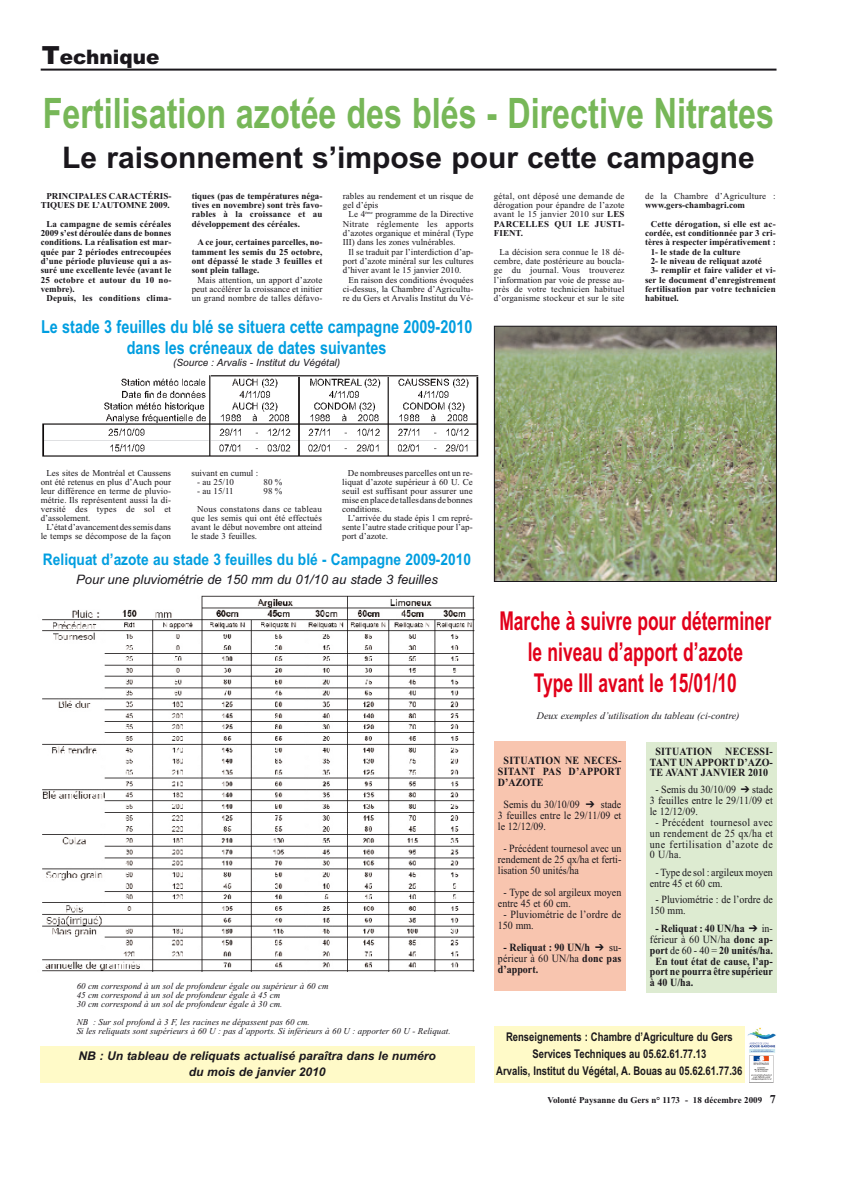
<style>
.page{position:relative;width:842px;height:1191px;background:#fff}
.page>*{position:absolute;margin:0;border:0;box-sizing:border-box;transform-origin:0 0}
.t1{font:700 42px "Arial";color:#77b758;scale:.77 1}
.t2{font:700 30px "Arial";color:#1a171c}
.t3{font:700 26px/31px "Arial";color:#e2001a;text-align:center;scale:.67 1}
.t4{font:900 20px "Arial";color:#1a171c}
.t5{font:700 18px/21px "Arial";color:#009ee0;text-align:center;scale:.8 1}
.t6{font:700 16px "Arial";color:#009ee0;scale:.86 1}
.t7{font:italic 13px "Arial";color:#1a171c}
.t8{font:700 12px/17px "Arial";color:#1a171c;text-align:center;scale:.79 1}
.t9{font:italic 700 12px/16px "Arial";color:#1a171c;text-align:center}
.t10{font:11px/11px "Times New Roman";color:#1a171c;text-align:justify;scale:.91 1}
.t11{font:700 11px/11px "Times New Roman";color:#1a171c;text-align:justify;scale:.91 1}
.t12{font:10.9px/10.9px "Times New Roman";letter-spacing:.01em;color:#1a171c;text-align:justify;scale:.91 1}
.t13{font:700 10.9px/10.9px "Times New Roman";color:#1a171c;text-align:center;scale:.91 1}
.t14{font:italic 10px "Times New Roman";color:#1a171c}
.t15{font:italic 10px "Arial";color:#1a171c}
.t16{font:9px/9.3px "Times New Roman";color:#1a171c;text-align:justify}
.t17{font:700 9px/9.3px "Times New Roman";color:#1a171c;text-align:justify}
.t18{font:italic 9px/9px "Times New Roman";color:#1a171c}
.t19{font:700 9px/18.6px "Times New Roman";letter-spacing:.02em;color:#1a171c}
.t20{font:9px/18px "Times New Roman";letter-spacing:.02em;color:#1a171c}
.s1{font-size:25px}
.s2{font-weight:700}
.s3{font-weight:400}
.s4{font-size:12px}
</style>
<div class="page">
<hr style="left:41px;top:69px;width:736px;height:2px;background:#1a171c">
<img style="left:496px;top:328px;width:279px;height:252px">
<div style="left:494px;top:326px;width:283px;height:256px;border:1px solid #1a171c"></div>
<div style="left:40px;top:1046px;width:434px;height:37px;background:#fffac8"></div>
<div style="left:494px;top:1026px;width:251px;height:57px;background:#fffac8"></div>
<img style="left:42px;top:595px;width:433px;height:377px">
<div style="left:646px;top:743px;width:131px;height:250px;background:#ddebd1"></div>
<img style="left:42px;top:375px;width:437px;height:82px">
<div style="left:494px;top:741px;width:131px;height:250px;background:#f8c5af"></div>
<img style="left:747px;top:1027px;width:29px;height:26px">
<img style="left:749px;top:1055px;width:25px;height:28px">
<h3 class="t4" style="left:42px;top:50px;width:119px"><span class="s1">T</span>echnique</h3>
<h1 class="t1" style="left:43px;top:98px;width:951px">Fertilisation azotée des blés - Directive Nitrates</h1>
<h2 class="t2" style="left:62px;top:146px;width:694px">Le raisonnement s’impose pour cette campagne</h2>
<p class="t17" style="left:41px;top:192px;width:132px;text-align:right">PRINCIPALES CARACTÉRIS-<br>TIQUES DE L’AUTOMNE 2009.</p>
<p class="t17" style="left:41px;top:220px;width:132px;text-indent:6px">La campagne de semis céréales 2009 s’est déroulée dans de bonnes conditions. La réalisation est mar&shy;quée par 2 périodes entrecoupées d’une période pluvieuse qui a as&shy;suré une excellente levée (avant le 25 octobre et autour du 10 no&shy;vembre).</p>
<p class="t19" style="left:46px;top:290px;width:127px">Depuis, les conditions clima-</p>
<p class="t17" style="left:192px;top:192px;width:132px">tiques (pas de températures néga&shy;tives en novembre) sont très favo&shy;rables à la croissance et au développement des céréales.</p>
<p class="t17" style="left:192px;top:239px;width:132px;text-indent:6px">A ce jour, certaines parcelles, no&shy;tamment les semis du 25 octobre, ont dépassé le stade 3 feuilles et sont plein tallage.</p>
<p class="t16" style="left:192px;top:276px;width:132px;text-indent:6px">Mais attention, un apport d’azote peut accélérer la croissance et initier un grand nombre de talles défavo-</p>
<p class="t16" style="left:343px;top:192px;width:132px">rables au rendement et un risque de gel d’épis</p>
<p class="t16" style="left:343px;top:211px;width:132px;text-indent:6px">Le 4<sup>ème</sup> programme de la Directive Nitrate réglemente les apports d’azotes organique et minéral (Type III) dans les zones vulnérables.</p>
<p class="t16" style="left:343px;top:248px;width:132px;text-indent:6px">Il se traduit par l’interdiction d’ap&shy;port d’azote minéral sur les cultures d’hiver avant le 15 janvier 2010.</p>
<p class="t16" style="left:343px;top:276px;width:132px;text-indent:6px">En raison des conditions évoquées ci-dessus, la Chambre d’Agricultu&shy;re du Gers et Arvalis Institut du Vé-</p>
<h3 class="t5" style="left:41px;top:318px;width:541px">Le stade 3 feuilles du blé se situera cette campagne 2009-2010 dans les créneaux de dates suivantes</h3>
<p class="t15" style="left:173px;top:358px;width:168px">(Source : Arvalis - Institut du Végétal)</p>
<p class="t16" style="left:494px;top:192px;width:132px">gétal, ont déposé une demande de dérogation pour épandre de l’azote avant le 15 janvier 2010 sur <span class="s2">LES PARCELLES QUI LE JUSTI-FIENT.</span></p>
<p class="t16" style="left:494px;top:248px;width:132px;text-indent:6px">La décision sera connue le 18 dé&shy;cembre, date postérieure au boucla&shy;ge du journal. Vous trouverez l’information par voie de presse au&shy;près de votre technicien habituel d’organisme stockeur et sur le site</p>
<p class="t20" style="left:645px;top:188px;width:132px">de la Chambre d’Agriculture :</p>
<p class="t19" style="left:651px;top:197px;width:127px;text-indent:-6px">www.gers-chambagri.com<br>Cette dérogation, si elle est ac-</p>
<p class="t17" style="left:645px;top:229px;width:132px">cordée, est conditionnée par 3 cri-</p>
<p class="t17" style="left:645px;top:239px;width:132px">tères à respecter impérativement :</p>
<p class="t17" style="left:651px;top:248px;width:91px">1- le stade de la culture</p>
<p class="t17" style="left:651px;top:257px;width:113px">2- le niveau de reliquat azoté</p>
<p class="t17" style="left:651px;top:267px;width:127px">3- remplir et faire valider et vi-</p>
<p class="t17" style="left:645px;top:276px;width:132px">ser le document d’enregistrement</p>
<p class="t19" style="left:645px;top:281px;width:132px">fertilisation par votre technicien</p>
<p class="t17" style="left:645px;top:294px;width:35px">habituel.</p>
<p class="t16" style="left:41px;top:469px;width:132px;line-height:9px;text-indent:6px">Les sites de Montréal et Caussens ont été retenus en plus d’Auch pour leur différence en terme de pluvio&shy;métrie. Ils représentent aussi la di&shy;versité des types de sol et d’assolement.</p>
<p class="t16" style="left:41px;top:523px;width:132px;line-height:9px;text-align:right">L’état d’avancement des semis dans le temps se décompose de la façon</p>
<p class="t16" style="left:192px;top:469px;width:68px">suivant en cumul :</p>
<p class="t16" style="left:197px;top:478px;width:38px">- au 25/10</p>
<p class="t16" style="left:264px;top:478px;width:20px">80 %</p>
<p class="t16" style="left:197px;top:487px;width:38px">- au 15/11</p>
<p class="t20" style="left:197px;top:482px;width:126px;text-indent:66px">98 %<br>Nous constatons dans ce tableau</p>
<p class="t16" style="left:192px;top:514px;width:132px;line-height:9px">que les semis qui ont été effectués avant le début novembre ont atteind le stade 3 feuilles.</p>
<p class="t16" style="left:342px;top:469px;width:132px;line-height:9px;text-indent:6px">De nombreuses parcelles ont un re&shy;liquat d’azote supérieur à 60 U. Ce seuil est suffisant pour assurer une mise en place de talles dans de bonnes conditions.</p>
<p class="t16" style="left:342px;top:514px;width:132px;line-height:9px;text-indent:6px">L’arrivée du stade épis 1 cm repré&shy;sente l’autre stade critique pour l’ap&shy;port d’azote.</p>
<h3 class="t6" style="left:43px;top:553px;width:499px">Reliquat d’azote au stade 3 feuilles du blé - Campagne 2009-2010</h3>
<h3 class="t7" style="left:76px;top:574px;width:363px">Pour une pluviométrie de 150 mm du 01/10 au stade 3 feuilles</h3>
<p class="t18" style="left:77px;top:982px;width:253px">60 cm correspond à un sol de profondeur égale ou supérieur à 60 cm<br>45 cm correspond à un sol de profondeur égale à 45 cm<br>30 cm correspond à un sol de profondeur égale à 30 cm.</p>
<p class="t18" style="left:77px;top:1018px;width:375px">NB : Sur sol profond à 3 F, les racines ne dépassent pas 60 cm.<br>Si les reliquats sont supérieurs à 60 U : pas d’apports. Si inférieurs à 60 U : apporter 60 U - Reliquat.</p>
<h3 class="t9" style="left:78px;top:1049px;width:359px">NB : Un tableau de reliquats actualisé paraîtra dans le numéro du mois de janvier 2010</h3>
<h3 class="t3" style="left:499px;top:608px;width:408px">Marche à suivre pour déterminer le niveau d’apport d’azote<br>Type III avant le 15/01/10</h3>
<p class="t14" style="left:537px;top:712px;width:204px">Deux exemples d’utilisation du tableau (ci-contre)</p>
<p class="t11" style="left:498px;top:756px;width:137px;text-indent:6px">SITUATION NE NECES-SITANT PAS D’APPORT D’AZOTE</p>
<p class="t10" style="left:498px;top:800px;width:137px;text-indent:6px">Semis du 30/10/09 ➔ stade 3 feuilles entre le 29/11/09 et le 12/12/09.</p>
<p class="t10" style="left:498px;top:844px;width:137px;text-indent:6px">- Précédent tournesol avec un rendement de 25 qx/ha et ferti&shy;lisation 50 unités/ha</p>
<p class="t10" style="left:498px;top:888px;width:137px;text-indent:6px">- Type de sol argileux moyen entre 45 et 60 cm.</p>
<p class="t10" style="left:498px;top:910px;width:137px;text-indent:6px">- Pluviométrie de l’ordre de<br>150 mm.</p>
<p class="t11" style="left:498px;top:943px;width:137px;text-indent:6px">- Reliquat : 90 UN/h ➔ <span class="s3">su&shy;périeur à 60 UN/ha</span> donc pas d’apport.</p>
<p class="t13" style="left:650px;top:747px;width:137px">SITUATION NECESSI-<br>TANT UN APPORT D’AZO-<br>TE AVANT JANVIER 2010</p>
<p class="t12" style="left:650px;top:785px;width:137px;text-indent:6px">- Semis du 30/10/09 ➔ stade 3 feuilles entre le 29/11/09 et le 12/12/09.</p>
<p class="t12" style="left:650px;top:818px;width:137px;text-indent:6px">- Précédent tournesol avec un rendement de 25 qx/ha et une fertilisation d’azote de 0 U/ha.</p>
<p class="t12" style="left:650px;top:868px;width:137px;text-indent:6px">- Type de sol : argileux moyen entre 45 et 60 cm.</p>
<p class="t12" style="left:650px;top:895px;width:137px;text-indent:6px">- Pluviométrie : de l’ordre de<br>150 mm.</p>
<p class="t13" style="left:655px;top:924px;width:130px">- Reliquat : 40 UN/ha ➔ <span class="s3">in-</span></p>
<p class="t12" style="left:650px;top:935px;width:137px">férieur à 60 UN/ha <span class="s2">donc ap-</span></p>
<p class="t13" style="left:650px;top:946px;width:137px">port <span class="s3">de 60 - 40 =</span> 20 unités/ha.</p>
<p class="t13" style="left:655px;top:957px;width:130px">En tout état de cause, l’ap-</p>
<p class="t13" style="left:650px;top:968px;width:137px">port ne pourra être supérieur</p>
<p class="t13" style="left:650px;top:979px;width:49px">à 40 U/ha.</p>
<h3 class="t8" style="left:496px;top:1029px;width:313px">Renseignements : Chambre d’Agriculture du Gers<br>Services Techniques au 05.62.61.77.13<br>Arvalis, Institut du Végétal, A. Bouas au 05.62.61.77.36</h3>
<p class="t17" style="left:547px;top:1096px;width:230px">Volonté Paysanne du Gers n° 1173 - 18 décembre 2009 <span class="s4">7</span></p>
</div>
